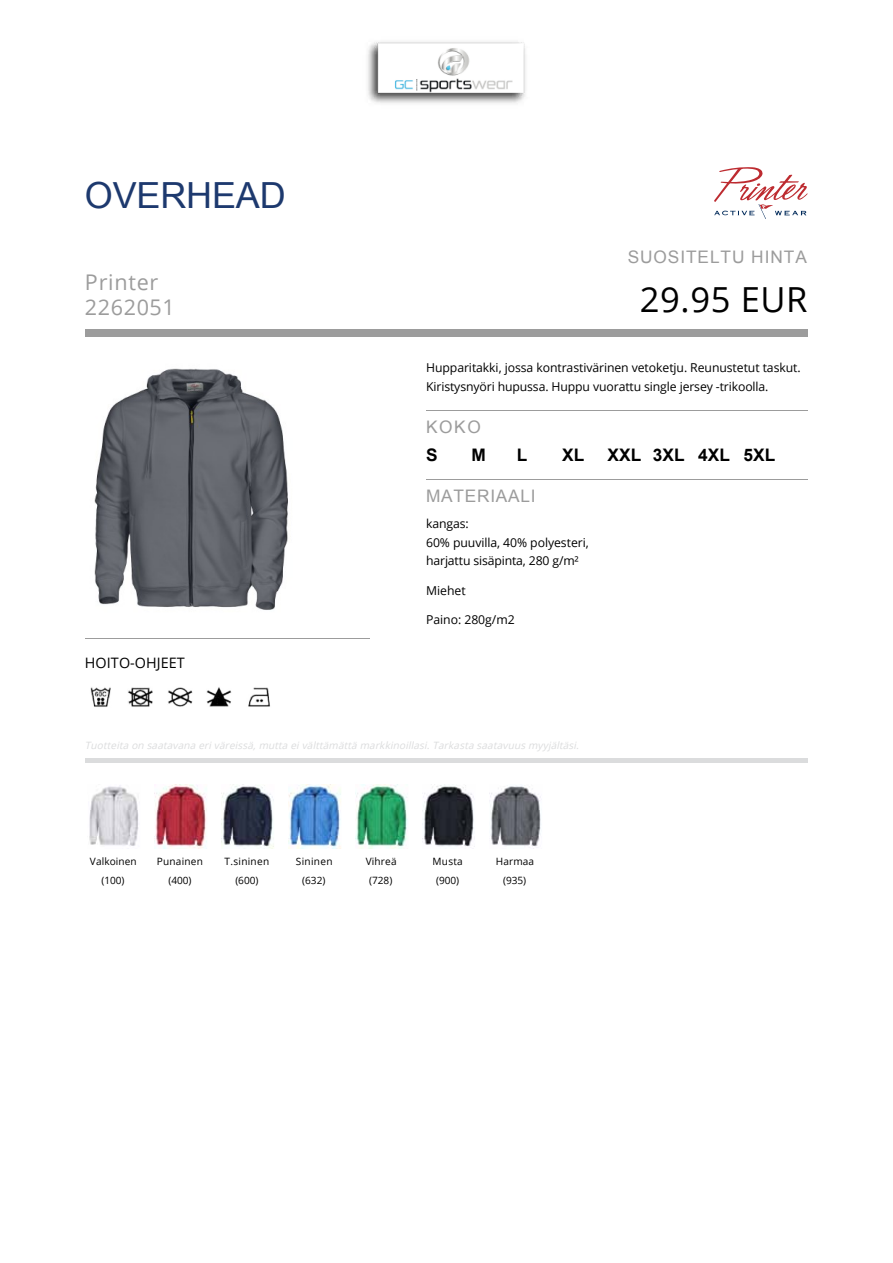
<style>
.page{position:relative;width:893px;height:1263px;background:#fff}
.page>*{position:absolute;margin:0;border:0;box-sizing:border-box;transform-origin:0 0}
.t1{font:36px "Arial";letter-spacing:-.005em;color:#1d396e}
.t2{font:34.5px "f 123 b 45 w 1 b 51 fsb 2 qu 6 q 08 ec 01 b 1";letter-spacing:.02em;color:#000}
.t3{font:21.6px/26px "f 123 b 45 w 1 b 51 fsb 2 qu 6 q 08 ec 01 b 1";letter-spacing:.03em;color:#9c9c9c}
.t4{font:17.25px "Arial";letter-spacing:.055em;color:#9c9c9c}
.t5{font:700 17.25px "Arial";color:#000}
.t6{font:14.4px "f 123 b 45 w 1 b 51 fsb 2 qu 6 q 08 ec 01 b 1";letter-spacing:.005em;color:#000}
.t7{font:12.3px/18.8px "f 123 b 45 w 1 b 51 fsb 2 qu 6 q 08 ec 01 b 1";letter-spacing:-.005em;color:#000}
.t8{font:italic 10.05px "f 123 b 45 w 1 b 51 fsb 2 qu 6 q 08 ec 01 b 1";color:#dbdcdd}
.t9{font:10.05px/18.8px "f 123 b 45 w 1 b 51 fsb 2 qu 6 q 08 ec 01 b 1";letter-spacing:.015em;color:#000;text-align:center}
</style>
<div class="page">
<hr style="left:85px;top:758px;width:723px;height:4px;background:#dbdcdd">
<hr style="left:85px;top:638px;width:284px;height:1px;background:#9c9c9c">
<img style="left:94px;top:368px;width:194px;height:242px">
<img style="left:90px;top:687px;width:21px;height:20px">
<img style="left:128px;top:687px;width:25px;height:20px">
<img style="left:168px;top:687px;width:24px;height:20px">
<img style="left:207px;top:687px;width:25px;height:20px">
<img style="left:248px;top:687px;width:22px;height:20px">
<hr style="left:426px;top:410px;width:382px;height:1px;background:#9c9c9c">
<hr style="left:426px;top:479px;width:382px;height:1px;background:#9c9c9c">
<div style="left:85px;top:329px;width:723px;height:8px;background:#9c9c9c"></div>
<svg style="left:714px;top:167px;width:93px;height:52px"></svg>
<img style="left:89px;top:785px;width:50px;height:61px">
<img style="left:155px;top:784px;width:52px;height:65px">
<img style="left:222px;top:784px;width:52px;height:65px">
<img style="left:289px;top:784px;width:52px;height:65px">
<img style="left:356px;top:784px;width:52px;height:65px">
<img style="left:422px;top:784px;width:53px;height:63px">
<img style="left:489px;top:786px;width:52px;height:63px">
<img style="left:368px;top:42px;width:158px;height:61px">
<h1 class="t1" style="left:85px;top:171px;width:202px">OVERHEAD</h1>
<h3 class="t3" style="left:85px;top:268px;width:91px">Printer<br>2262051</h3>
<p class="t6" style="left:85px;top:653px;width:102px">HOITO-OHJEET</p>
<h3 class="t4" style="left:628px;top:245px;width:181px">SUOSITELTU HINTA</h3>
<h2 class="t2" style="left:640px;top:276px;width:169px">29.95 EUR</h2>
<p class="t7" style="left:426px;top:358px;width:376px">Hupparitakki, jossa kontrastivärinen vetoketju. Reunustetut taskut.<br>Kiristysnyöri hupussa. Huppu vuorattu single jersey -trikoolla.</p>
<h3 class="t4" style="left:426px;top:415px;width:56px">KOKO</h3>
<h3 class="t5" style="left:426px;top:443px;width:13px">S</h3>
<h3 class="t5" style="left:471px;top:443px;width:16px">M</h3>
<h3 class="t5" style="left:517px;top:443px;width:12px">L</h3>
<h3 class="t5" style="left:562px;top:443px;width:24px">XL</h3>
<h3 class="t5" style="left:607px;top:443px;width:169px">XXL 3XL 4XL 5XL</h3>
<h3 class="t4" style="left:426px;top:484px;width:111px">MATERIAALI</h3>
<p class="t7" style="left:426px;top:514px;width:164px">kangas:<br>60% puuvilla, 40% polyesteri, harjattu sisäpinta, 280 g/m²</p>
<p class="t7" style="left:426px;top:581px;width:41px">Miehet</p>
<p class="t7" style="left:426px;top:610px;width:90px">Paino: 280g/m2</p>
<p class="t8" style="left:85px;top:738px;width:498px">Tuotteita on saatavana eriväreissä,mutta eivälttämättä markkinoillasi.Tarkasta saatavuusmyyjältäsi.</p>
<p class="t9" style="left:90px;top:852px;width:48px">Valkoinen (100)</p>
<p class="t9" style="left:157px;top:852px;width:48px">Punainen (400)</p>
<p class="t9" style="left:225px;top:852px;width:46px">T.sininen (600)</p>
<p class="t9" style="left:296px;top:852px;width:38px">Sininen (632)</p>
<p class="t9" style="left:366px;top:852px;width:32px">Vihreä (728)</p>
<p class="t9" style="left:433px;top:852px;width:32px">Musta (900)</p>
<p class="t9" style="left:496px;top:852px;width:40px">Harmaa (935)</p>
</div>
